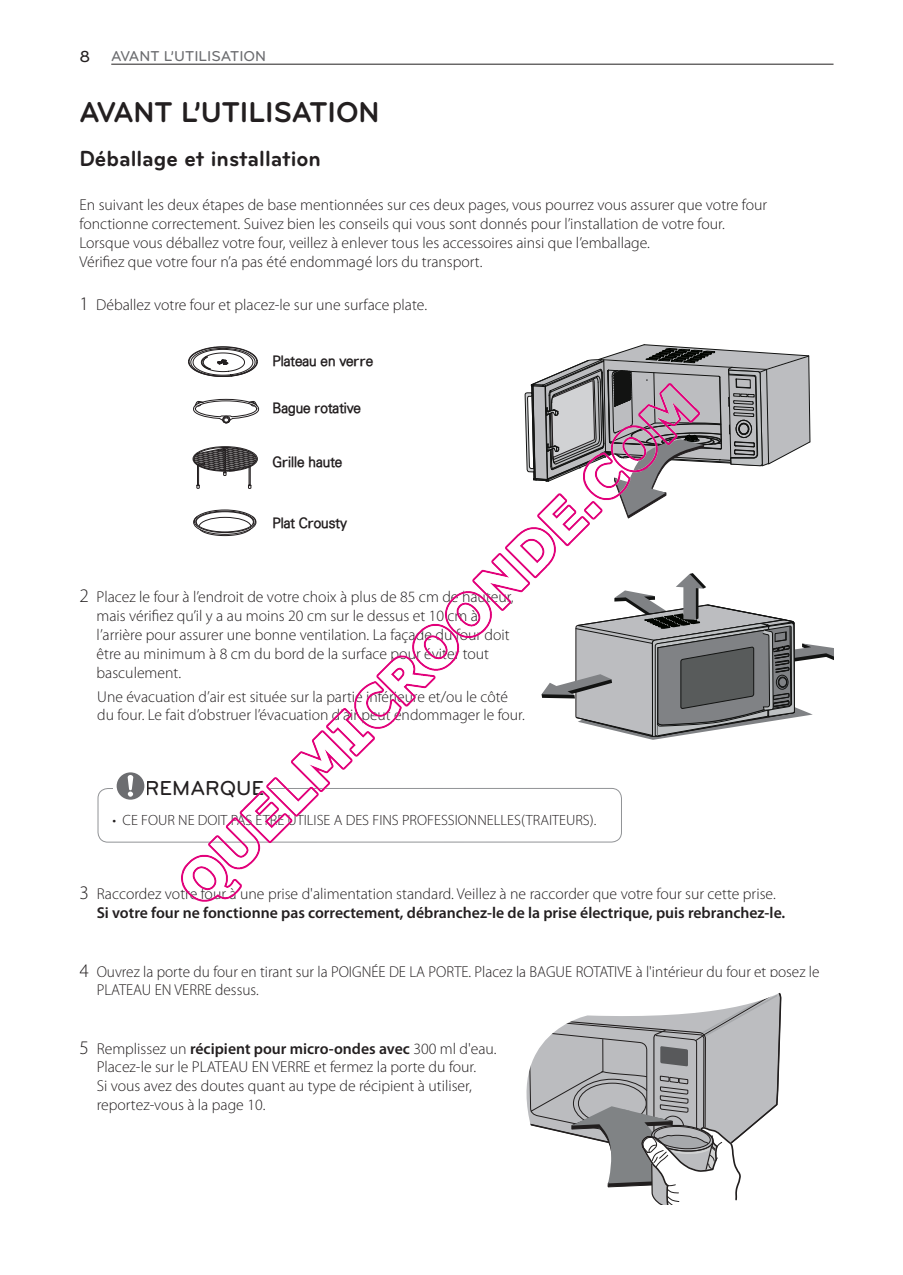
<style>
.page{position:relative;width:903px;height:1275px;background:#fff}
.page>*{position:absolute;margin:0;border:0;box-sizing:border-box;transform-origin:0 0}
.t1{font:700 29.75px "Bryant LG";color:#231f20}
.t2{font:700 22.75px "Bryant LG";color:#231f20}
.t3{font:500 21px "Bryant LG";color:#231f20}
.t4{font:500 16.62px "Bryant LG";color:#231f20}
.t5{font:300 15.75px/18.9px "Myriad Pro";color:#231f20}
.t6{font:300 14.88px "Myriad Pro";color:#231f20}
.t7{font:500 14.88px "Bryant LG";color:#6c6d70}
.t8{font:300 14.17px "Univers";color:#231f20;scale:.95 1}
.s1{font-size:19.25px}
.s2{font-weight:600}
</style>
<div class="page">
<hr style="left:111px;top:64px;width:722px;height:1px;background:#231f20">
<svg style="left:526px;top:1089px;width:252px;height:116px"></svg>
<img style="left:97px;top:344px;width:737px;height:745px">
<p class="t4" style="left:79px;top:46px;width:12px">8</p>
<p class="t7" style="left:111px;top:47px;width:157px">AVANT L’UTILISATION</p>
<h1 class="t1" style="left:79px;top:93px;width:265px">AVANT L’UTI LISATION</h1>
<h2 class="t2" style="left:79px;top:144px;width:243px">Déballage et installation</h2>
<p class="t5" style="left:79px;top:195px;width:689px">En suivant les deux étapes de base mentionnées sur ces deux pages, vous pourrez vous assurer que votre four fonctionne correctement. Suivez bien les conseils qui vous sont donnés pour l’installation de votre four.<br>Lorsque vous déballez votre four, veillez à enlever tous les accessoires ainsi que l’emballage.<br>Vérifiez que votre four n’a pas été endommagé lors du transport.</p>
<p class="t5" style="left:79px;top:295px;width:349px"><span class="s1">1</span> Déballez votre four et placez-le sur une surface plate.</p>
<p class="t8" style="left:272px;top:352px;width:108px">Plateau en verre</p>
<p class="t8" style="left:272px;top:400px;width:95px">Bague rotative</p>
<p class="t8" style="left:272px;top:453px;width:75px">Grille haute</p>
<p class="t8" style="left:272px;top:514px;width:80px">Plat Crousty</p>
<p class="t5" style="left:97px;top:587px;width:418px;text-indent:-17px"><span class="s1">2</span> Placez le four à l’endroit de votre choix à plus de 85 cm de hauteur, mais vérifiez qu’il y a au moins 20 cm sur le dessus et 10 cm à l’arrière pour assurer une bonne ventilation. La façade du four doit être au minimum à 8 cm du bord de la surface pour éviter tout basculement.</p>
<p class="t5" style="left:97px;top:687px;width:429px">Une évacuation d’air est située sur la partie inférieure et/ou le côté du four. Le fait d’obstruer l’évacuation d’air peut endommager le four.</p>
<h3 class="t3" style="left:150px;top:775px;width:123px">REMARQUE</h3>
<p class="t6" style="left:112px;top:811px;width:485px">• CE FOUR NE DOIT PAS ETRE UTILISE A DES FINS PROFESSIONNELLES(TRAITEURS).</p>
<h3 class="t3" style="left:145px;top:775px;width:121px">REMARQUE</h3>
<p class="t5" style="left:97px;top:884px;width:690px;text-indent:-17px"><span class="s1">3</span> Raccordez votre four à une prise d'alimentation standard. Veillez à ne raccorder que votre four sur cette prise.<br><span class="s2">Si votre four ne fonctionne pas correctement, débranchez-le de la prise électrique, puis rebranchez-le.</span></p>
<p class="t5" style="left:97px;top:962px;width:724px;text-indent:-17px"><span class="s1">4</span> Ouvrez la porte du four en tirant sur la POIGNÉE DE LA PORTE. Placez la BAGUE ROTATIVE à l'intérieur du four et posez le<br>PLATEAU EN VERRE dessus.</p>
<p class="t5" style="left:97px;top:1039px;width:401px;text-indent:-17px"><span class="s1">5</span> Remplissez un <span class="s2">récipient pour micro-ondes avec</span> 300 ml d'eau.<br>Placez-le sur le PLATEAU EN VERRE et fermez la porte du four.<br>Si vous avez des doutes quant au type de récipient à utiliser, reportez-vous à la page 10.</p>
</div>
